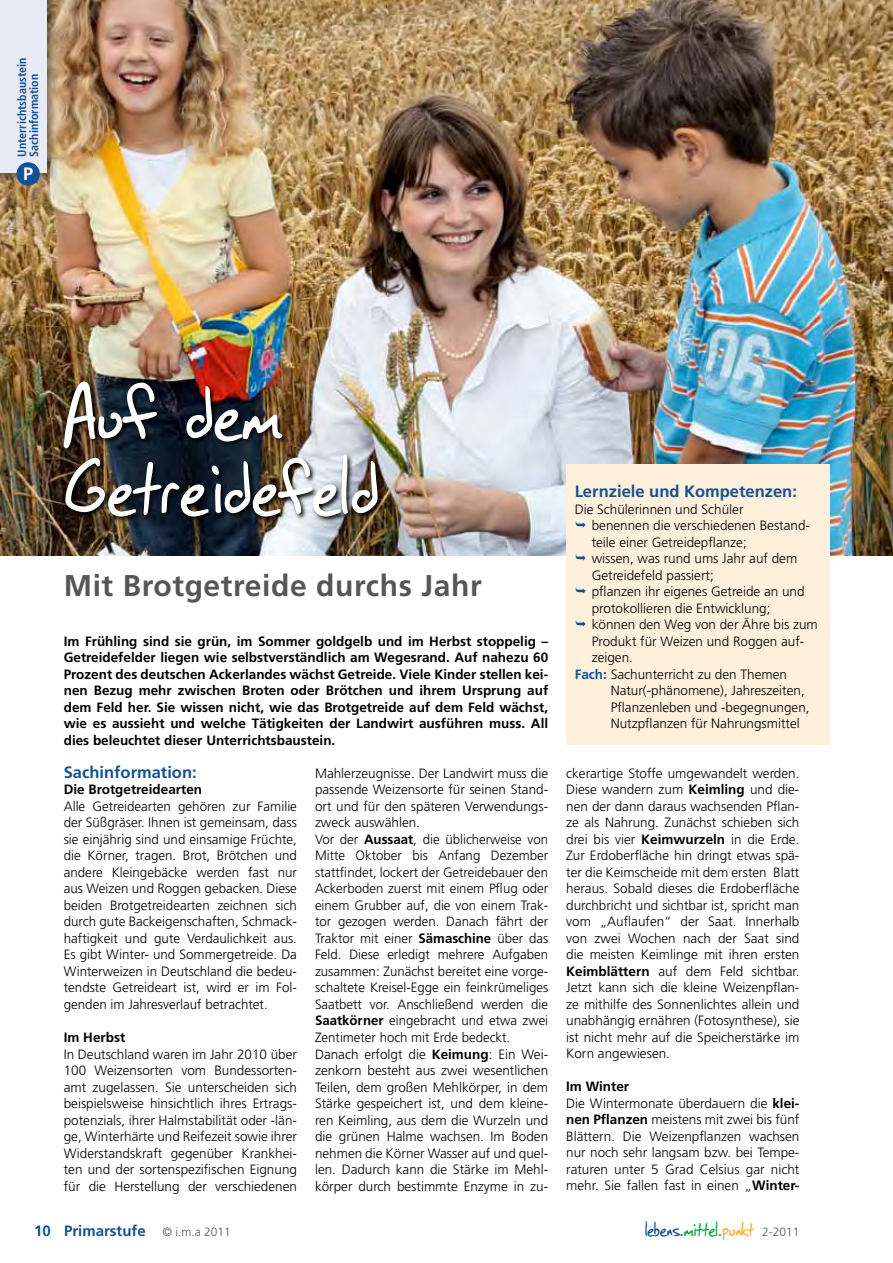
<style>
.page{position:relative;width:893px;height:1263px;background:#fff}
.page>*{position:absolute;margin:0;border:0;box-sizing:border-box;transform-origin:0 0}
.t1{font:90px/75px "SF Grunge Sans";letter-spacing:.02em;color:#fff}
.t2{font:700 30px "Frutiger";letter-spacing:.02em;color:#565656}
.t3{font:22.5px "SF Grunge Sans";letter-spacing:.01em;color:#155193}
.t4{font:700 18px "Frutiger";color:#fff}
.t5{font:700 16.5px "Frutiger";color:#155193}
.t6{font:700 15px "Frutiger";color:#155193}
.t7{font:300 13.5px/16.5px "Frutiger";color:#000;text-align:justify}
.t8{font:700 13.5px/16.5px "Frutiger";color:#000;text-align:justify}
.t9{font:700 condensed 12px/12px "Frutiger";color:#155193}
.s1{font-weight:700}
.s2{font-weight:700;color:#155193}
.s3{font-weight:300;font-size:12px;color:#565656}
.s4{color:#0aa537}
.s5{color:#f9af2a}
.s6{font-family:"Frutiger";font-weight:300;font-size:12px;color:#565656}
</style>
<div class="page">
<img style="left:0;top:0;width:893px;height:556px">
<img style="left:62px;top:380px;width:322px;height:143px">
<div style="left:566px;top:464px;width:264px;height:281px;background:#fef0da"></div>
<div style="left:0;top:0;width:59px;height:186px;background:#000;opacity:.45"></div>
<div style="left:0;top:0;width:47px;height:173px;background:#e8eaf4"></div>
<div style="left:16px;top:162px;width:24px;height:24px;background:#155193;border-radius:50%"></div>
<p class="t9" style="left:16px;top:157px;width:100px;rotate:-90deg">Unterrichtsbaustein<br>Sachinformation</p>
<h3 class="t4" style="left:23px;top:163px;width:12px">P</h3>
<h1 class="t1" style="left:64px;top:368px;width:316px">Auf dem<br>Getreidefeld</h1>
<h2 class="t2" style="left:64px;top:568px;width:419px">Mit Brotgetreide durchs Jahr</h2>
<p class="t8" style="left:64px;top:633px;width:486px">Im Frühling sind sie grün, im Sommer goldgelb und im Herbst stoppelig – Getreidefelder liegen wie selbstverständlich am Wegesrand. Auf nahezu 60<br>Prozent des deutschen Ackerlandes wächst Getreide. Viele Kinder stellen kei&shy;nen Bezug mehr zwischen Broten oder Brötchen und ihrem Ursprung auf dem Feld her. Sie wissen nicht, wie das Brotgetreide auf dem Feld wächst, wie es aussieht und welche Tätigkeiten der Landwirt ausführen muss. All dies beleuchtet dieser Unterrichtsbaustein.</p>
<p class="t5" style="left:64px;top:762px;width:134px">Sachinformation:</p>
<p class="t8" style="left:64px;top:781px;width:140px">Die Brotgetreidearten</p>
<p class="t7" style="left:64px;top:798px;width:235px">Alle Getreidearten gehören zur Familie der Süßgräser. Ihnen ist gemeinsam, dass sie einjährig sind und einsamige Früchte, die Körner, tragen. Brot, Brötchen und andere Kleingebäcke werden fast nur aus Weizen und Roggen gebacken. Diese beiden Brotgetreidearten zeichnen sich durch gute Backeigenschaften, Schmack&shy;haftigkeit und gute Verdaulichkeit aus.<br>Es gibt Winter- und Sommergetreide. Da Winterweizen in Deutschland die bedeu&shy;tendste Getreideart ist, wird er im Fol&shy;genden im Jahresverlauf betrachtet.</p>
<p class="t8" style="left:64px;top:1029px;width:63px">Im Herbst</p>
<p class="t7" style="left:64px;top:1045px;width:235px">In Deutschland waren im Jahr 2010 über 100 Weizensorten vom Bundessorten&shy;amt zugelassen. Sie unterscheiden sich beispielsweise hinsichtlich ihres Ertrags&shy;potenzials, ihrer Halmstabilität oder -län&shy;ge, Winterhärte und Reifezeit sowie ihrer Widerstandskraft gegenüber Krankhei&shy;ten und der sortenspezifischen Eignung für die Herstellung der verschiedenen</p>
<p class="t7" style="left:315px;top:765px;width:235px;text-align:left">Mahlerzeugnisse. Der Landwirt muss die passende Weizensorte für seinen Stand&shy;ort und für den späteren Verwendungs&shy;zweck auswählen.<br>Vor der <span class="s1">Aussaat</span>, die üblicherweise von Mitte Oktober bis Anfang Dezember stattfindet, lockert der Getreidebauer den Ackerboden zuerst mit einem Pflug oder einem Grubber auf, die von einem Trak&shy;tor gezogen werden. Danach fährt der Traktor mit einer <span class="s1">Sämaschine</span> über das Feld. Diese erledigt mehrere Aufgaben zusammen: Zunächst bereitet eine vorge&shy;schaltete Kreisel-Egge ein feinkrümeliges Saatbett vor. Anschließend werden die <span class="s1">Saatkörner</span> eingebracht und etwa zwei Zentimeter hoch mit Erde bedeckt.<br>Danach erfolgt die <span class="s1">Keimung</span>: Ein Wei&shy;zenkorn besteht aus zwei wesentlichen Teilen, dem großen Mehlkörper, in dem Stärke gespeichert ist, und dem kleine&shy;ren Keimling, aus dem die Wurzeln und die grünen Halme wachsen. Im Boden nehmen die Körner Wasser auf und quel&shy;len. Dadurch kann die Stärke im Mehl&shy;körper durch bestimmte Enzyme in zu-</p>
<p class="t5" style="left:575px;top:482px;width:224px">Lernziele und Kompetenzen:</p>
<p class="t7" style="left:575px;top:501px;width:170px">Die Schülerinnen und Schüler</p>
<p class="t7" style="left:592px;top:517px;width:220px">benennen die verschiedenen Bestand-</p>
<p class="t7" style="left:592px;top:534px;width:157px">teile einer Getreidepflanze;</p>
<p class="t7" style="left:592px;top:550px;width:207px">wissen, was rund ums Jahr auf dem</p>
<p class="t7" style="left:592px;top:567px;width:123px">Getreidefeld passiert;</p>
<p class="t7" style="left:592px;top:583px;width:214px">pflanzen ihr eigenes Getreide an und</p>
<p class="t7" style="left:592px;top:600px;width:180px">protokollieren die Entwicklung;</p>
<p class="t7" style="left:592px;top:616px;width:228px">können den Weg von der Ähre bis zum</p>
<p class="t7" style="left:592px;top:633px;width:214px">Produkt für Weizen und Roggen auf-</p>
<p class="t7" style="left:592px;top:649px;width:43px">zeigen.</p>
<p class="t7" style="left:575px;top:666px;width:214px"><span class="s2">Fach:</span> Sachunterricht zu den Themen</p>
<p class="t7" style="left:611px;top:682px;width:196px">Natur(-phänomene), Jahreszeiten,</p>
<p class="t7" style="left:611px;top:699px;width:200px">Pflanzenleben und -begegnungen,</p>
<p class="t7" style="left:611px;top:715px;width:191px">Nutzpflanzen für Nahrungsmittel</p>
<p class="t7" style="left:566px;top:765px;width:235px">ckerartige Stoffe umgewandelt werden.<br>Diese wandern zum <span class="s1">Keimling</span> und die&shy;nen der dann daraus wachsenden Pflan&shy;ze als Nahrung. Zunächst schieben sich drei bis vier <span class="s1">Keimwurzeln</span> in die Erde.<br>Zur Erdoberfläche hin dringt etwas spä&shy;ter die Keimscheide mit dem ersten Blatt heraus. Sobald dieses die Erdoberfläche durchbricht und sichtbar ist, spricht man vom „Auflaufen“ der Saat. Innerhalb von zwei Wochen nach der Saat sind die meisten Keimlinge mit ihren ersten <span class="s1">Keimblättern</span> auf dem Feld sichtbar.<br>Jetzt kann sich die kleine Weizenpflan&shy;ze mithilfe des Sonnenlichtes allein und unabhängig ernähren (Fotosynthese), sie ist nicht mehr auf die Speicherstärke im Korn angewiesen.</p>
<p class="t7" style="left:566px;top:1078px;width:235px;text-align:left"><span class="s1">Im Winter<br></span>Die Wintermonate überdauern die <span class="s1">klei&shy;nen Pflanzen</span> meistens mit zwei bis fünf Blättern. Die Weizenpflanzen wachsen nur noch sehr langsam bzw. bei Tempe&shy;raturen unter 5 Grad Celsius gar nicht mehr. Sie fallen fast in einen „<span class="s1">Winter-</span></p>
<p class="t6" style="left:34px;top:1222px;width:198px">10 Primarstufe <span class="s3">© i.m.a 2011</span></p>
<h3 class="t3" style="left:645px;top:1214px;width:156px">lebens.<span class="s4">mittel.</span><span class="s5">punkt</span> <span class="s6">2-2011</span></h3>
</div>
